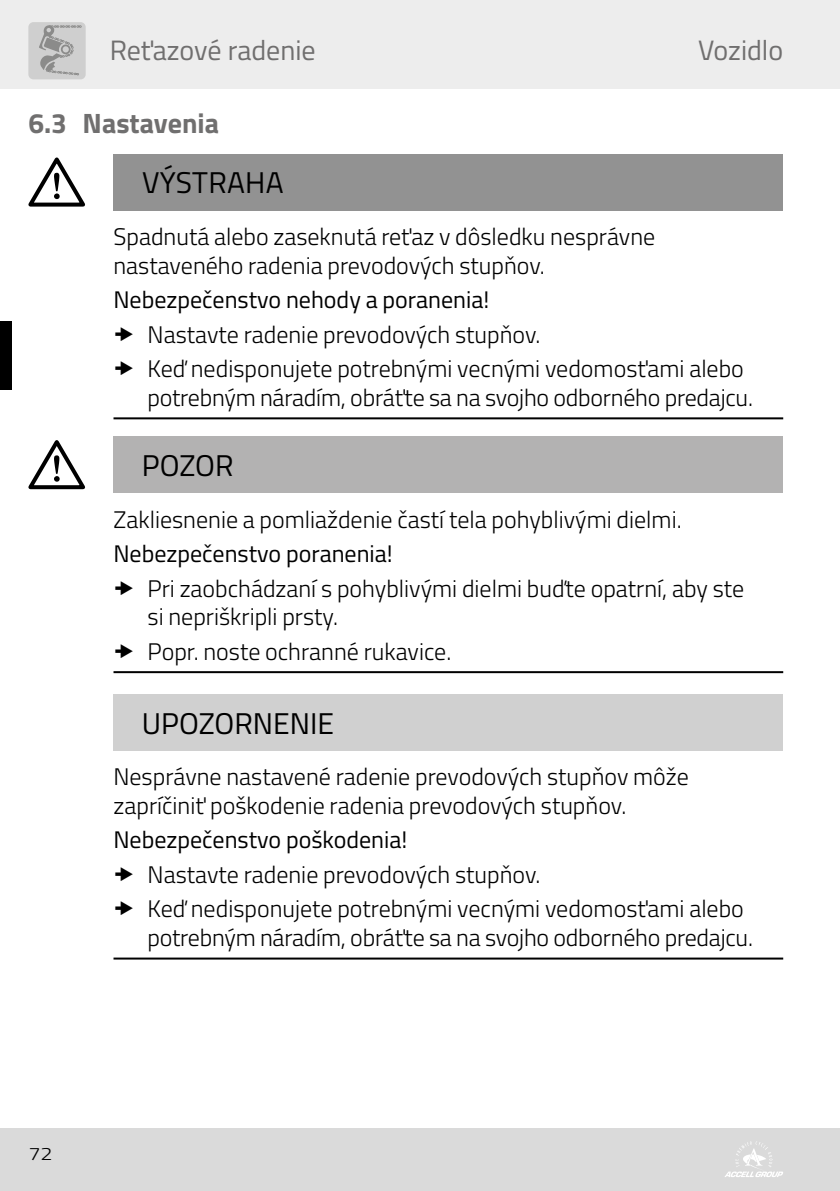
<style>
.page{position:relative;width:840px;height:1191px;background:#fff}
.page>*{position:absolute;margin:0;border:0;box-sizing:border-box;transform-origin:0 0}
.t1{font:30px "Titillium Web";color:#000}
.t2{font:28px "Titillium Web";color:#706f6f}
.t3{font:700 28px "Titillium Web";color:#706f6f}
.t4{font:300 24px/28.8px "Titillium Web";color:#000}
.t5{font:24px "Titillium Web";color:#000}
.t6{font:300 18px "Titillium Web";color:#000;scale:1.2 1}
</style>
<div class="page">
<div style="left:0;top:1128px;width:839px;height:63px;background:#dadada"></div>
<div style="left:0;top:0;width:839px;height:89px;background:#ededed"></div>
<div style="left:28px;top:22px;width:58px;height:57px;background:#cfcfcf;border-radius:5px"></div>
<svg style="left:39px;top:25px;width:43px;height:50px"></svg>
<div style="left:0;top:321px;width:11px;height:68px;background:#000"></div>
<svg style="left:725px;top:1141px;width:58px;height:36px"></svg>
<div style="left:113px;top:154px;width:669px;height:57px;background:#929292"></div>
<hr style="left:113px;top:417px;width:669px;height:2px;background:#000">
<div style="left:113px;top:436px;width:669px;height:57px;background:#b3b2b2"></div>
<hr style="left:113px;top:671px;width:669px;height:2px;background:#000">
<div style="left:113px;top:694px;width:669px;height:57px;background:#d0d0d0"></div>
<hr style="left:113px;top:957px;width:669px;height:2px;background:#000">
<svg style="left:28px;top:157px;width:57px;height:50px"></svg>
<svg style="left:28px;top:440px;width:57px;height:49px"></svg>
<p class="t2" style="left:110px;top:30px;width:207px">Reťazové radenie</p>
<p class="t2" style="left:697px;top:30px;width:87px">Vozidlo</p>
<p class="t3" style="left:28px;top:102px;width:192px">6.3 Nastavenia</p>
<p class="t1" style="left:142px;top:161px;width:143px">VÝSTRAHA</p>
<p class="t4" style="left:113px;top:221px;width:543px">Spadnutá alebo zaseknutá reťaz v dôsledku nesprávne nastaveného radenia prevodových stupňov.</p>
<p class="t5" style="left:113px;top:282px;width:377px">Nebezpečenstvo nehody a poranenia!</p>
<p class="t4" style="left:147px;top:316px;width:597px;line-height:34.4px">Nastavte radenie prevodových stupňov.<br>Keď nedisponujete potrebnými vecnými vedomosťami alebo</p>
<p class="t4" style="left:147px;top:382px;width:606px">potrebným náradím, obráťte sa na svojho odborného predajcu.</p>
<p class="t1" style="left:142px;top:443px;width:93px">POZOR</p>
<p class="t4" style="left:113px;top:503px;width:569px">Zakliesnenie a pomliaždenie častí tela pohyblivými dielmi.</p>
<p class="t5" style="left:113px;top:536px;width:281px">Nebezpečenstvo poranenia!</p>
<p class="t4" style="left:147px;top:572px;width:598px">Pri zaobchádzaní s pohyblivými dielmi buďte opatrní, aby ste si nepriškripli prsty.</p>
<p class="t4" style="left:147px;top:636px;width:305px">Popr. noste ochranné rukavice.</p>
<p class="t1" style="left:142px;top:701px;width:194px">UPOZORNENIE</p>
<p class="t4" style="left:113px;top:761px;width:576px">Nesprávne nastavené radenie prevodových stupňov môže zapríčiniť poškodenie radenia prevodových stupňov.</p>
<p class="t5" style="left:113px;top:822px;width:295px">Nebezpečenstvo poškodenia!</p>
<p class="t4" style="left:147px;top:856px;width:597px;line-height:34.4px">Nastavte radenie prevodových stupňov.<br>Keď nedisponujete potrebnými vecnými vedomosťami alebo</p>
<p class="t4" style="left:147px;top:922px;width:606px">potrebným náradím, obráťte sa na svojho odborného predajcu.</p>
<p class="t6" style="left:28px;top:1141px;width:22px">72</p>
</div>
